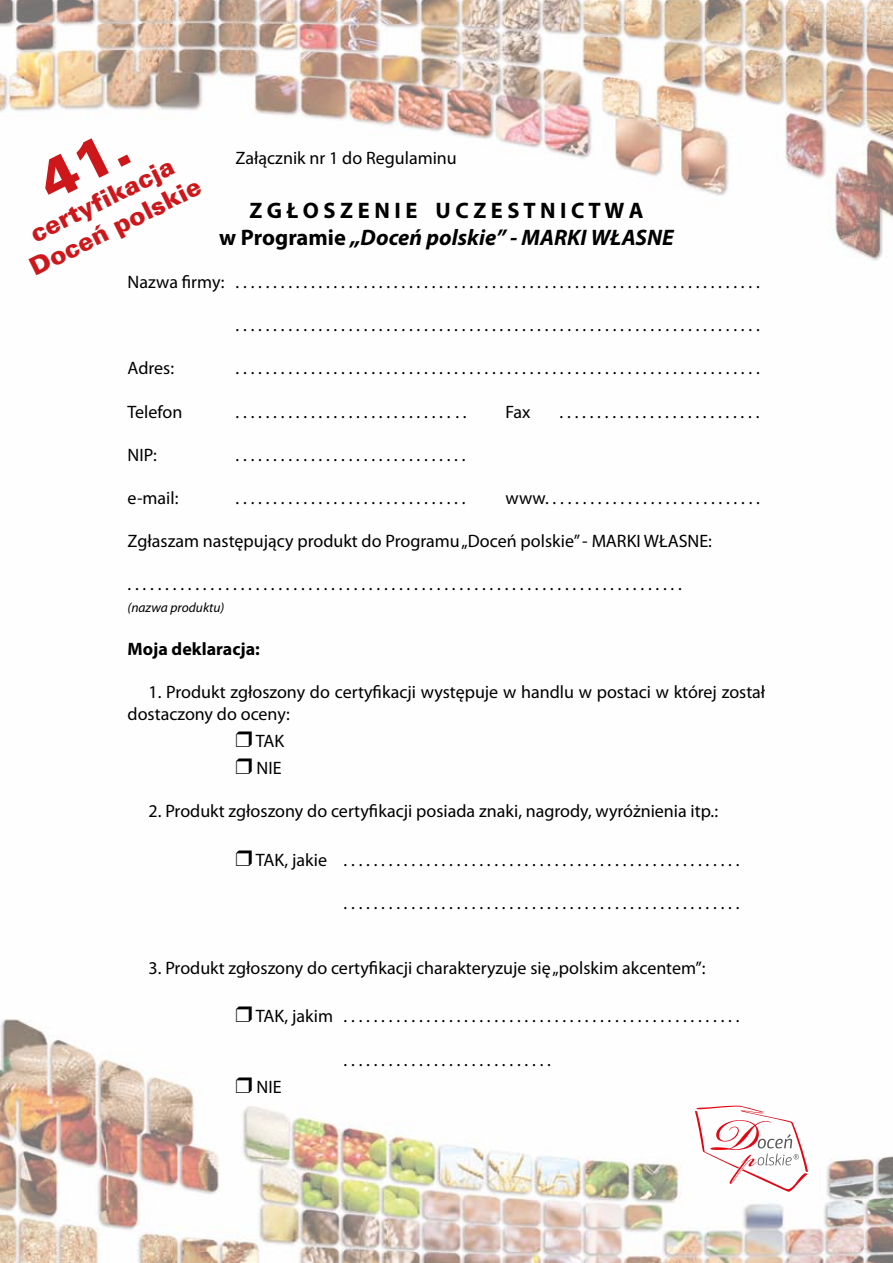
<style>
.page{position:relative;width:893px;height:1263px;background:#fff}
.page>*{position:absolute;margin:0;border:0;box-sizing:border-box;transform-origin:0 0}
.t1{font:24.9px/30px "USA Black";color:#cd171a;text-align:center}
.t2{font:700 22.5px/27px "Myriad Pro";color:#000;text-align:center}
.t3{font:18px/21.6px "Myriad Pro";color:#000}
.t4{font:700 18px "Myriad Pro";color:#000}
.t5{font:italic 13.5px "Myriad Pro";color:#000}
.s1{font-style:italic}
.s2{font-family:"Dixieland Normal";font-size:22.5px}
</style>
<div class="page">
<img style="left:0;top:0;width:893px;height:1263px">
<svg style="left:695px;top:1106px;width:113px;height:86px"></svg>
<svg style="left:35px;top:138px;width:96px;height:63px"></svg>
<p class="t3" style="left:236px;top:147px;width:223px">Załącznik nr 1 do Regulaminu</p>
<p class="t2" style="left:219px;top:196px;width:456px">Z G Ł O S Z E N I E U C Z E S T N I C T W A<br>w Programie <span class="s1">„Doceń polskie” - MARKI WŁASNE</span></p>
<p class="t3" style="left:128px;top:271px;width:634px">Nazwa firmy: . . . . . . . . . . . . . . . . . . . . . . . . . . . . . . . . . . . . . . . . . . . . . . . . . . . . . . . . . . . . . . . . . . . . . .</p>
<p class="t3" style="left:236px;top:314px;width:526px">. . . . . . . . . . . . . . . . . . . . . . . . . . . . . . . . . . . . . . . . . . . . . . . . . . . . . . . . . . . . . . . . . . . . . .</p>
<p class="t3" style="left:128px;top:357px;width:48px">Adres:</p>
<p class="t3" style="left:236px;top:357px;width:526px">. . . . . . . . . . . . . . . . . . . . . . . . . . . . . . . . . . . . . . . . . . . . . . . . . . . . . . . . . . . . . . . . . . . . . .</p>
<p class="t3" style="left:128px;top:400px;width:56px">Telefon</p>
<p class="t3" style="left:236px;top:400px;width:233px">. . . . . . . . . . . . . . . . . . . . . . . . . . . . . . .</p>
<p class="t3" style="left:506px;top:400px;width:26px">Fax</p>
<p class="t3" style="left:560px;top:400px;width:201px">. . . . . . . . . . . . . . . . . . . . . . . . . . .</p>
<p class="t3" style="left:128px;top:444px;width:31px">NIP:</p>
<p class="t3" style="left:236px;top:444px;width:231px">. . . . . . . . . . . . . . . . . . . . . . . . . . . . . . .</p>
<p class="t3" style="left:128px;top:487px;width:52px">e-mail:</p>
<p class="t3" style="left:236px;top:487px;width:231px">. . . . . . . . . . . . . . . . . . . . . . . . . . . . . . .</p>
<p class="t3" style="left:506px;top:487px;width:256px">www. . . . . . . . . . . . . . . . . . . . . . . . . . . . .</p>
<p class="t3" style="left:128px;top:530px;width:586px">Zgłaszam następujący produkt do Programu „Doceń polskie” - MARKI WŁASNE:</p>
<p class="t3" style="left:128px;top:573px;width:556px">. . . . . . . . . . . . . . . . . . . . . . . . . . . . . . . . . . . . . . . . . . . . . . . . . . . . . . . . . . . . . . . . . . . . . . . . . .</p>
<p class="t5" style="left:128px;top:599px;width:98px">(nazwa produktu)</p>
<p class="t4" style="left:128px;top:637px;width:134px">Moja deklaracja:</p>
<p class="t3" style="left:128px;top:681px;width:639px;text-indent:21px">1. Produkt zgłoszony do certyfikacji występuje w handlu w postaci w której został dostaczony do oceny:</p>
<p class="t3" style="left:236px;top:727px;width:50px;line-height:27px"><span class="s2">R</span> TAK<br><span class="s2">R</span> NIE</p>
<p class="t3" style="left:149px;top:800px;width:571px">2. Produkt zgłoszony do certyfikacji posiada znaki, nagrody, wyróżnienia itp.:</p>
<p class="t3" style="left:236px;top:849px;width:505px"><span class="s2">R</span> TAK, jakie . . . . . . . . . . . . . . . . . . . . . . . . . . . . . . . . . . . . . . . . . . . . . . . . . . . . .</p>
<p class="t3" style="left:344px;top:892px;width:397px">. . . . . . . . . . . . . . . . . . . . . . . . . . . . . . . . . . . . . . . . . . . . . . . . . . . . .</p>
<h1 class="t1" style="left:11px;top:229px;width:189px;rotate:-27deg">certyfikacja<br>Doceń polskie</h1>
<p class="t3" style="left:149px;top:957px;width:559px">3. Produkt zgłoszony do certyfikacji charakteryzuje się „polskim akcentem”:</p>
<p class="t3" style="left:236px;top:1005px;width:505px"><span class="s2">R</span> TAK, jakim . . . . . . . . . . . . . . . . . . . . . . . . . . . . . . . . . . . . . . . . . . . . . . . . . . . . .</p>
<p class="t3" style="left:344px;top:1048px;width:209px">. . . . . . . . . . . . . . . . . . . . . . . . . . . .</p>
<p class="t3" style="left:236px;top:1075px;width:47px"><span class="s2">R</span> NIE</p>
</div>
